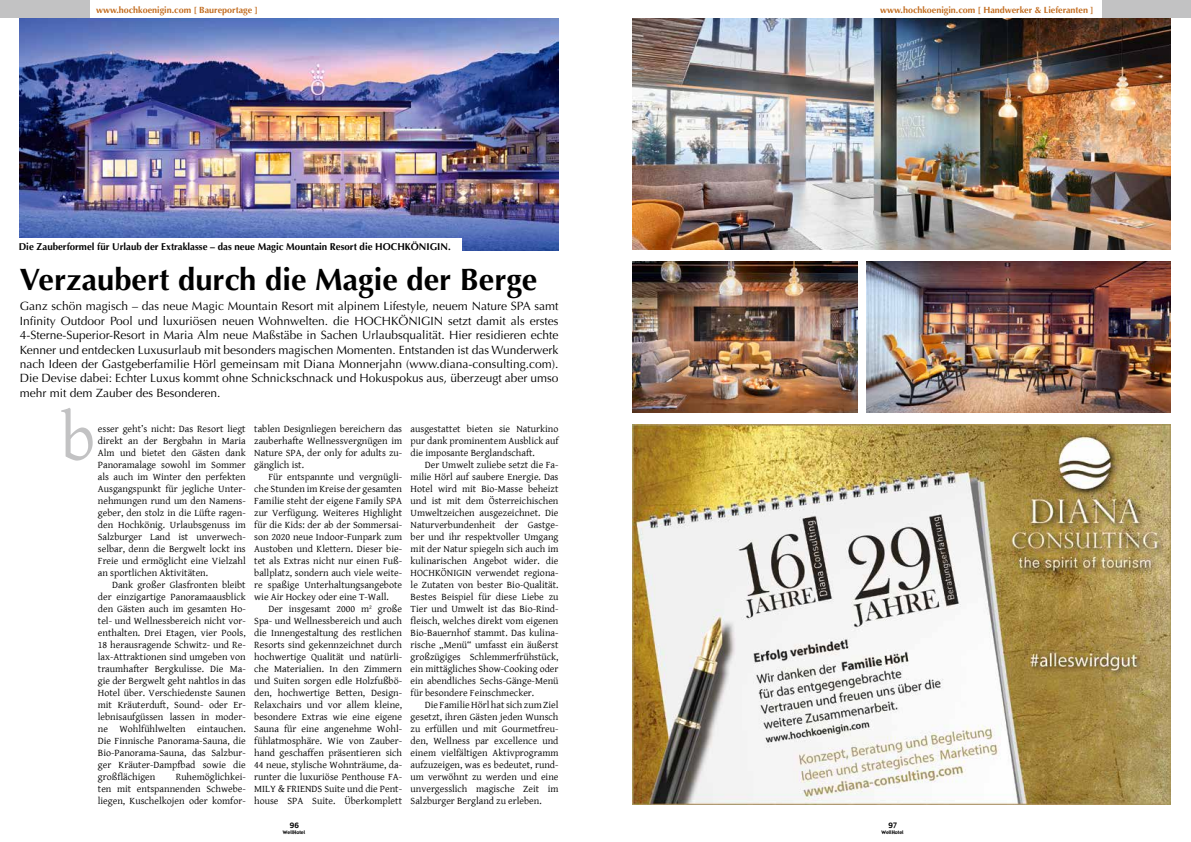
<style>
.page{position:relative;width:1191px;height:842px;background:#fff}
.page>*{position:absolute;margin:0;border:0;box-sizing:border-box;transform-origin:0 0}
.t1{font:68.5px "Gentium Basic";color:#c2c2c3}
.t2{font:700 31px "Optima";color:#000}
.t3{font:12px/14.4px "Optima";color:#000;text-align:justify}
.t4{font:10px/12px "Gentium Basic";color:#000;text-align:justify}
.t5{font:700 10px "Optima";color:#000}
.t6{font:700 9px "Optima";color:#c26c1f}
.t7{font:7.3px "Gadget";color:#000}
.t8{font:4.8px "Gadget";color:#000}
</style>
<div class="page">
<img style="left:632px;top:17px;width:538px;height:233px">
<div style="left:1102px;top:0;width:89px;height:17px;background:#c2c2c3"></div>
<img style="left:20px;top:17px;width:538px;height:234px">
<div style="left:19px;top:238px;width:442px;height:18px;background:#fff"></div>
<div style="left:0;top:0;width:89px;height:17px;background:#c2c2c3"></div>
<img style="left:632px;top:262px;width:226px;height:150px">
<img style="left:867px;top:262px;width:303px;height:150px">
<img style="left:632px;top:424px;width:538px;height:380px">
<p class="t6" style="left:96px;top:5px;width:163px">www.hochkoenigin.com [ Baureportage ]</p>
<p class="t5" style="left:19px;top:241px;width:433px">Die Zauberformel für Urlaub der Extraklasse – das neue Magic Mountain Resort die HOCHKÖNIGIN.</p>
<h2 class="t2" style="left:20px;top:261px;width:519px">Verzaubert durch die Magie der Berge</h2>
<p class="t3" style="left:20px;top:299px;width:540px">Ganz schön magisch – das neue Magic Mountain Resort mit alpinem Lifestyle, neuem Nature SPA samt Infinity Outdoor Pool und luxuriösen neuen Wohnwelten. die HOCHKÖNIGIN setzt damit als erstes 4-Sterne-Superior-Resort in Maria Alm neue Maßstäbe in Sachen Urlaubsqualität. Hier residieren echte Kenner und entdecken Luxusurlaub mit besonders magischen Momenten. Entstanden ist das Wunderwerk nach Ideen der Gastgeberfamilie Hörl gemeinsam mit Diana Monnerjahn (www.diana-consulting.com).<br>Die Devise dabei: Echter Luxus kommt ohne Schnickschnack und Hokuspokus aus, überzeugt aber umso mehr mit dem Zauber des Besonderen.</p>
<h1 class="t1" style="left:61px;top:387px;width:36px">b</h1>
<p class="t4" style="left:98px;top:423px;width:149px">esser geht’s nicht: Das Resort liegt direkt an der Bergbahn in Maria Alm und bietet den Gästen dank Panoramalage sowohl im Sommer als auch im Winter den perfekten Ausgangspunkt für jegliche Unter&shy;nehmungen rund um den Namens&shy;geber, den stolz in die Lüfte ragen&shy;den Hochkönig. Urlaubsgenuss im Salzburger Land ist unverwech&shy;selbar, denn die Bergwelt lockt ins Freie und ermöglicht eine Vielzahl an sportlichen Aktivitäten.</p>
<p class="t4" style="left:98px;top:579px;width:149px;text-indent:14px">Dank großer Glasfronten bleibt der einzigartige Panoramaausblick den Gästen auch im gesamten Ho&shy;tel- und Wellnessbereich nicht vor&shy;enthalten. Drei Etagen, vier Pools, 18 herausragende Schwitz- und Re&shy;lax-Attraktionen sind umgeben von traumhafter Bergkulisse. Die Ma&shy;gie der Bergwelt geht nahtlos in das Hotel über. Verschiedenste Saunen mit Kräuterduft, Sound- oder Er&shy;lebnisaufgüssen lassen in moder&shy;ne Wohlfühlwelten eintauchen.<br>Die Finnische Panorama-Sauna, die Bio-Panorama-Sauna, das Salzbur&shy;ger Kräuter-Dampfbad sowie die großflächigen</p>
<p class="t4" style="left:410px;top:423px;width:149px">ausgestattet bieten sie Naturkino pur dank prominentem Ausblick auf die imposante Berglandschaft.</p>
<p class="t4" style="left:410px;top:459px;width:149px;text-indent:14px">Der Umwelt zuliebe setzt die Fa&shy;milie Hörl auf saubere Energie. Das Hotel wird mit Bio-Masse beheizt und ist mit dem Österreichischen Umweltzeichen ausgezeichnet. Die Naturverbundenheit der Gastge&shy;ber und ihr respektvoller Umgang mit der Natur spiegeln sich auch im kulinarischen Angebot wider. die HOCHKÖNIGIN verwendet regiona&shy;le Zutaten von bester Bio-Qualität.<br>Bestes Beispiel für diese Liebe zu Tier und Umwelt ist das Bio-Rind&shy;fleisch, welches direkt vom eigenen Bio-Bauernhof stammt. Das kulina&shy;rische „Menü“ umfasst ein äußerst großzügiges Schlemmerfrühstück, ein mittägliches Show-Cooking oder ein abendliches Sechs-Gänge-Menü für besondere Feinschmecker.</p>
<p class="t4" style="left:410px;top:699px;width:149px;text-indent:14px">Die Familie Hörl hat sich zum Ziel gesetzt, ihren Gästen jeden Wunsch zu erfüllen und mit Gourmetfreu&shy;den, Wellness par excellence und einem vielfältigen Aktivprogramm aufzuzeigen, was es bedeutet, rund&shy;um verwöhnt zu werden und eine unvergesslich magische Zeit im Salzburger Bergland zu erleben.</p>
<p class="t4" style="left:254px;top:423px;width:149px">tablen Designliegen bereichern das zauberhafte Wellnessvergnügen im Nature SPA, der only for adults zu&shy;gänglich ist.</p>
<p class="t4" style="left:254px;top:471px;width:149px;text-indent:14px">Für entspannte und vergnügli&shy;che Stunden im Kreise der gesamten Familie steht der eigene Family SPA zur Verfügung. Weiteres Highlight für die Kids: der ab der Sommersai&shy;son 2020 neue Indoor-Funpark zum Austoben und Klettern. Dieser bie&shy;tet als Extras nicht nur einen Fuß&shy;ballplatz, sondern auch viele weite&shy;re spaßige Unterhaltungsangebote wie Air Hockey oder eine T-Wall.</p>
<p class="t4" style="left:254px;top:603px;width:149px;text-indent:14px">Der insgesamt 2000 m<sup>2</sup> große Spa- und Wellnessbereich und auch die Innengestaltung des restlichen Resorts sind gekennzeichnet durch hochwertige Qualität und natürli&shy;che Materialien. In den Zimmern und Suiten sorgen edle Holzfußbö&shy;den, hochwertige Betten, Design-Relaxchairs und vor allem kleine, besondere Extras wie eine eigene Sauna für eine angenehme Wohl&shy;fühlatmosphäre. Wie von Zauber&shy;hand geschaffen präsentieren sich 44 neue, stylische Wohnträume, da&shy;runter die luxuriöse Penthouse FA-MILY &amp; FRIENDS Suite und die Pent&shy;house SPA Suite. Überkomplett</p>
<p class="t4" style="left:98px;top:771px;width:149px;text-indent:78px">Ruhemöglichkei&shy;ten mit entspannenden Schwebe&shy;liegen, Kuschelkojen oder komfor-</p>
<p class="t7" style="left:290px;top:821px;width:11px">96</p>
<p class="t8" style="left:283px;top:829px;width:24px">WellHotel</p>
<p class="t6" style="left:880px;top:5px;width:215px">www.hochkoenigin.com [ Handwerker &amp; Lieferanten ]</p>
<p class="t7" style="left:888px;top:821px;width:11px">97</p>
<p class="t8" style="left:881px;top:829px;width:24px">WellHotel</p>
</div>
